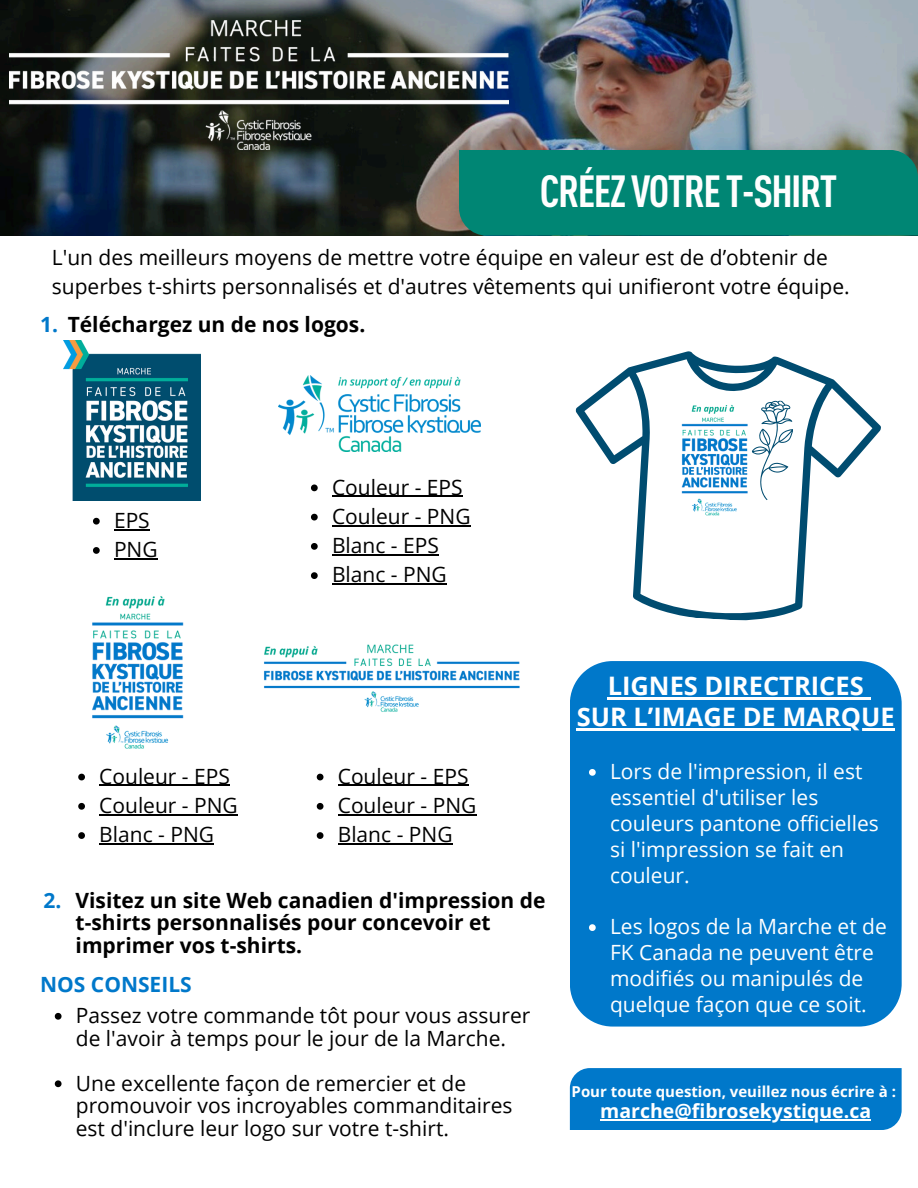
<style>
.page{position:relative;width:918px;height:1188px;background:#fff}
.page>*{position:absolute;margin:0;border:0;box-sizing:border-box;transform-origin:0 0}
.t1{font:700 condensed 44.4px "DINOT";letter-spacing:-.035em;color:#fefefe}
.t2{font:700 25.5px "Open Sans";color:#fff}
.t3{font:21px/22.5px "Open Sans";color:#000}
.t4{font:21px/25.8px "Open Sans";color:#fff}
.t5{font:700 21px/22.5px "Open Sans";color:#000}
.t6{font:700 21px "Open Sans";color:#0078ca}
.t7{font:700 19.5px "Open Sans";color:#fff}
.t8{font:700 15px "Open Sans";color:#fff}
</style>
<div class="page">
<img style="left:0;top:0;width:918px;height:235px">
<div style="left:459px;top:150px;width:459px;height:85px;background:#008674"></div>
<img style="left:9px;top:20px;width:500px;height:130px">
<svg style="left:575px;top:351px;width:306px;height:270px"></svg>
<svg style="left:749px;top:399px;width:46px;height:103px"></svg>
<div style="left:570px;top:661px;width:332px;height:366px;background:#0078ca"></div>
<hr style="left:608px;top:697px;width:256px;height:2px;background:#fff">
<svg style="left:864px;top:697px;width:6px;height:2px"></svg>
<hr style="left:577px;top:728px;width:318px;height:3px;background:#fff">
<svg style="left:589px;top:769px;width:7px;height:7px"></svg>
<svg style="left:589px;top:924px;width:7px;height:7px"></svg>
<img style="left:92px;top:596px;width:92px;height:153px">
<img style="left:264px;top:644px;width:256px;height:68px">
<img style="left:278px;top:375px;width:203px;height:77px">
<div style="left:570px;top:1068px;width:332px;height:62px;background:#0078ca"></div>
<img style="left:682px;top:400px;width:66px;height:119px">
<img style="left:64px;top:340px;width:137px;height:160px">
<hr style="left:600px;top:1119px;width:271px;height:1px;background:#fff">
<svg style="left:93px;top:518px;width:7px;height:7px"></svg>
<hr style="left:114px;top:529px;width:36px;height:1px;background:#000">
<svg style="left:93px;top:547px;width:7px;height:7px"></svg>
<hr style="left:114px;top:558px;width:44px;height:1px;background:#000">
<svg style="left:78px;top:774px;width:7px;height:6px"></svg>
<hr style="left:99px;top:785px;width:131px;height:1px;background:#000">
<svg style="left:78px;top:803px;width:7px;height:7px"></svg>
<hr style="left:99px;top:814px;width:139px;height:1px;background:#000">
<svg style="left:78px;top:832px;width:7px;height:7px"></svg>
<hr style="left:99px;top:843px;width:115px;height:2px;background:#000">
<svg style="left:317px;top:774px;width:6px;height:6px"></svg>
<hr style="left:338px;top:785px;width:131px;height:1px;background:#000">
<svg style="left:317px;top:803px;width:6px;height:7px"></svg>
<hr style="left:338px;top:814px;width:138px;height:1px;background:#000">
<svg style="left:317px;top:832px;width:6px;height:7px"></svg>
<hr style="left:338px;top:843px;width:115px;height:2px;background:#000">
<svg style="left:55px;top:1013px;width:7px;height:7px"></svg>
<svg style="left:55px;top:1080px;width:7px;height:7px"></svg>
<svg style="left:311px;top:485px;width:7px;height:6px"></svg>
<hr style="left:332px;top:496px;width:131px;height:1px;background:#000">
<svg style="left:311px;top:514px;width:7px;height:7px"></svg>
<hr style="left:332px;top:525px;width:139px;height:1px;background:#000">
<svg style="left:311px;top:543px;width:7px;height:7px"></svg>
<hr style="left:332px;top:554px;width:107px;height:1px;background:#000">
<svg style="left:311px;top:572px;width:7px;height:7px"></svg>
<hr style="left:332px;top:584px;width:115px;height:1px;background:#000">
<p class="t1" style="left:540px;top:160px;width:299px">CRÉEZVOTRET-SHIRT</p>
<p class="t3" style="left:52px;top:242px;width:799px;line-height:29.2px">L'un des meilleurs moyens de mettre votre équipe en valeur est de d’obtenir de superbes t-shirts personnalisés et d'autres vêtements qui unifieront votre équipe.</p>
<p class="t6" style="left:40px;top:309px;width:19px">1.</p>
<p class="t5" style="left:68px;top:313px;width:299px">Téléchargez un de nos logos.</p>
<p class="t3" style="left:114px;top:509px;width:37px">EPS</p>
<p class="t3" style="left:114px;top:538px;width:45px">PNG</p>
<p class="t3" style="left:332px;top:475px;width:132px">Couleur - EPS</p>
<h2 class="t3" style="left:332px;top:504px;width:140px">Couleur - PNG</h2>
<p class="t3" style="left:332px;top:534px;width:108px">Blanc - EPS</p>
<p class="t3" style="left:332px;top:563px;width:116px">Blanc - PNG</p>
<p class="t3" style="left:99px;top:764px;width:132px">Couleur - EPS</p>
<p class="t3" style="left:99px;top:794px;width:140px">Couleur - PNG</p>
<p class="t3" style="left:99px;top:823px;width:116px">Blanc - PNG</p>
<h4 class="t3" style="left:338px;top:764px;width:132px">Couleur - EPS</h4>
<h4 class="t3" style="left:338px;top:794px;width:140px">Couleur - PNG</h4>
<h3 class="t3" style="left:338px;top:823px;width:116px">Blanc - PNG</h3>
<p class="t6" style="left:44px;top:885px;width:19px">2.</p>
<p class="t5" style="left:76px;top:888px;width:471px">Visitez un site Web canadien d'impression de t-shirts personnalisés pour concevoir et imprimer vos t-shirts.</p>
<p class="t6" style="left:40px;top:969px;width:153px">NOS CONSEILS</p>
<p class="t3" style="left:76px;top:1004px;width:456px">Passez votre commande tôt pour vous assurer de l'avoir à temps pour le jour de la Marche.</p>
<p class="t3" style="left:76px;top:1071px;width:438px">Une excellente façon de remercier et de promouvoir vos incroyables commanditaires est d'inclure leur logo sur votre t-shirt.</p>
<p class="t2" style="left:608px;top:668px;width:258px">LIGNES DIRECTRICES</p>
<h1 class="t2" style="left:577px;top:699px;width:320px">SUR L’IMAGE DE MARQUE</h1>
<h5 class="t4" style="left:610px;top:758px;width:270px">Lors de l'impression, il est essentiel d'utiliser les couleurs pantone officielles si l'impression se fait en couleur.</h5>
<h4 class="t4" style="left:610px;top:913px;width:278px">Les logos de la Marche et de<br>FK Canada ne peuvent être modifiés ou manipulés de quelque façon que ce soit.</h4>
<p class="t8" style="left:572px;top:1081px;width:326px">Pour toute question, veuillez nous écrire à :</p>
<p class="t7" style="left:600px;top:1097px;width:272px">marche@fibrosekystique.ca</p>
</div>
